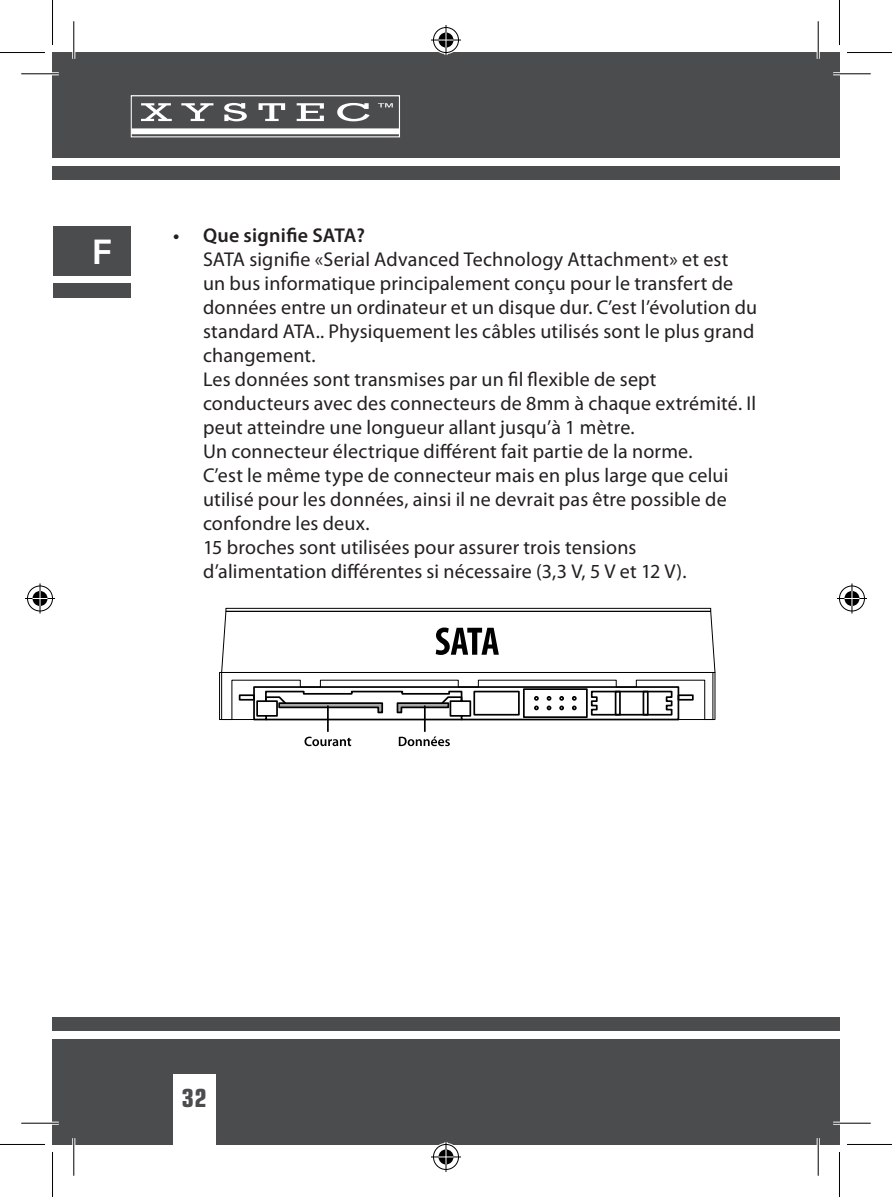
<style>
.page{position:relative;width:892px;height:1197px;background:#fff}
.page>*{position:absolute;margin:0;border:0;box-sizing:border-box;transform-origin:0 0}
.t1{font:600 32.5px "Eurostile";color:#fff}
.t2{font:700 condensed 25px "Eurostile";color:#4b4c4d}
.t3{font:20px/24px "Myriad Pro";letter-spacing:.01em;color:#231f20}
.t4{font:600 20px "Myriad Pro";letter-spacing:.01em;color:#231f20}
</style>
<div class="page">
<div style="left:53px;top:1016px;width:765px;height:128px;background:#4b4c4d"></div>
<div style="left:53px;top:1030px;width:765px;height:8px;background:#fff"></div>
<div style="left:52px;top:52px;width:766px;height:128px;background:#4b4c4d"></div>
<div style="left:52px;top:159px;width:766px;height:7px;background:#fff"></div>
<div style="left:173px;top:1073px;width:42px;height:71px;background:#fff"></div>
<svg style="left:130px;top:95px;width:270px;height:43px"></svg>
<div style="left:52px;top:226px;width:78px;height:50px;background:#4b4c4d"></div>
<div style="left:52px;top:283px;width:78px;height:14px;background:#4b4c4d"></div>
<div style="left:818px;top:1016px;width:21px;height:128px;background:#4b4c4d"></div>
<div style="left:818px;top:1030px;width:21px;height:8px;background:#fff"></div>
<div style="left:818px;top:52px;width:21px;height:128px;background:#4b4c4d"></div>
<div style="left:818px;top:159px;width:21px;height:7px;background:#fff"></div>
<div style="left:225px;top:608px;width:486px;height:3px;border:1px solid #000"></div>
<svg style="left:221px;top:610px;width:494px;height:136px"></svg>
<hr style="left:21px;top:72px;width:38px;height:3px;background:#fff">
<hr style="left:833px;top:72px;width:37px;height:3px;background:#fff">
<hr style="left:21px;top:1121px;width:38px;height:3px;background:#fff">
<hr style="left:833px;top:1121px;width:37px;height:3px;background:#fff">
<hr style="left:72px;top:21px;width:3px;height:38px;background:#fff">
<hr style="left:72px;top:1138px;width:3px;height:37px;background:#fff">
<hr style="left:816px;top:21px;width:3px;height:38px;background:#fff">
<hr style="left:816px;top:1138px;width:3px;height:37px;background:#fff">
<hr style="left:21px;top:73px;width:38px;height:1px;background:#000">
<hr style="left:833px;top:73px;width:37px;height:1px;background:#000">
<hr style="left:21px;top:1122px;width:38px;height:1px;background:#000">
<hr style="left:833px;top:1122px;width:37px;height:1px;background:#000">
<hr style="left:73px;top:21px;width:1px;height:38px;background:#000">
<hr style="left:73px;top:1138px;width:1px;height:37px;background:#000">
<hr style="left:817px;top:21px;width:1px;height:38px;background:#000">
<hr style="left:817px;top:1138px;width:1px;height:37px;background:#000">
<hr style="left:0;top:52px;width:45px;height:1px;background:#000">
<hr style="left:847px;top:52px;width:45px;height:1px;background:#000">
<hr style="left:0;top:1143px;width:45px;height:1px;background:#000">
<hr style="left:847px;top:1143px;width:45px;height:1px;background:#000">
<hr style="left:52px;top:0;width:1px;height:45px;background:#000">
<hr style="left:52px;top:1151px;width:1px;height:45px;background:#000">
<hr style="left:839px;top:0;width:1px;height:45px;background:#000">
<hr style="left:839px;top:1151px;width:1px;height:45px;background:#000">
<div style="left:432px;top:26px;width:28px;height:28px;border:3px solid #fff;border-radius:50%"></div>
<svg style="left:431px;top:38px;width:30px;height:4px"></svg>
<hr style="left:444px;top:25px;width:3px;height:30px;background:#fff">
<div style="left:437px;top:31px;width:18px;height:18px;border:3px solid #fff;border-radius:50%"></div>
<div style="left:433px;top:27px;width:26px;height:26px;border:1px solid #000;border-radius:50%"></div>
<hr style="left:431px;top:40px;width:30px;height:1px;background:#000">
<hr style="left:445px;top:25px;width:1px;height:30px;background:#000">
<svg style="left:438px;top:33px;width:15px;height:15px"></svg>
<div style="left:432px;top:1142px;width:28px;height:28px;border:3px solid #fff;border-radius:50%"></div>
<hr style="left:431px;top:1155px;width:30px;height:3px;background:#fff">
<hr style="left:444px;top:1141px;width:3px;height:30px;background:#fff">
<div style="left:437px;top:1147px;width:18px;height:18px;border:3px solid #fff;border-radius:50%"></div>
<div style="left:433px;top:1144px;width:26px;height:25px;border:1px solid #000;border-radius:50%"></div>
<hr style="left:431px;top:1156px;width:30px;height:1px;background:#000">
<hr style="left:445px;top:1141px;width:1px;height:30px;background:#000">
<svg style="left:438px;top:1149px;width:15px;height:15px"></svg>
<div style="left:26px;top:584px;width:28px;height:28px;border:3px solid #fff;border-radius:50%"></div>
<hr style="left:25px;top:597px;width:30px;height:3px;background:#fff">
<svg style="left:38px;top:583px;width:4px;height:30px"></svg>
<div style="left:31px;top:589px;width:18px;height:18px;border:3px solid #fff;border-radius:50%"></div>
<div style="left:27px;top:585px;width:26px;height:26px;border:1px solid #000;border-radius:50%"></div>
<hr style="left:25px;top:598px;width:30px;height:1px;background:#000">
<hr style="left:40px;top:583px;width:1px;height:30px;background:#000">
<svg style="left:33px;top:591px;width:15px;height:15px"></svg>
<div style="left:838px;top:584px;width:28px;height:28px;border:3px solid #fff;border-radius:50%"></div>
<hr style="left:837px;top:597px;width:30px;height:3px;background:#fff">
<hr style="left:850px;top:583px;width:3px;height:30px;background:#fff">
<div style="left:843px;top:589px;width:18px;height:18px;border:3px solid #fff;border-radius:50%"></div>
<div style="left:839px;top:585px;width:25px;height:26px;border:1px solid #000;border-radius:50%"></div>
<hr style="left:837px;top:598px;width:30px;height:1px;background:#000">
<hr style="left:851px;top:583px;width:1px;height:30px;background:#000">
<svg style="left:844px;top:591px;width:15px;height:15px"></svg>
<h1 class="t1" style="left:93px;top:232px;width:20px">F</h1>
<p class="t4" style="left:173px;top:224px;width:8px">•</p>
<p class="t4" style="left:203px;top:224px;width:163px">Que signifie SATA?</p>
<p class="t3" style="left:203px;top:247px;width:555px">SATA signifie «Serial Advanced Technology Attachment» et est<br>un bus informatique principalement conçu pour le transfert de données entre un ordinateur et un disque dur. C’est l’évolution du standard ATA.. Physiquement les câbles utilisés sont le plus grand changement.<br>Les données sont transmises par un fil flexible de sept conducteurs avec des connecteurs de 8mm à chaque extrémité. Il peut atteindre une longueur allant jusqu’à 1 mètre.<br>Un connecteur électrique différent fait partie de la norme.<br>C’est le même type de connecteur mais en plus large que celui utilisé pour les données, ainsi il ne devrait pas être possible de confondre les deux.<br>15 broches sont utilisées pour assurer trois tensions d’alimentation différentes si nécessaire (3,3 V, 5 V et 12 V).</p>
<p class="t2" style="left:182px;top:1082px;width:27px">32</p>
</div>
